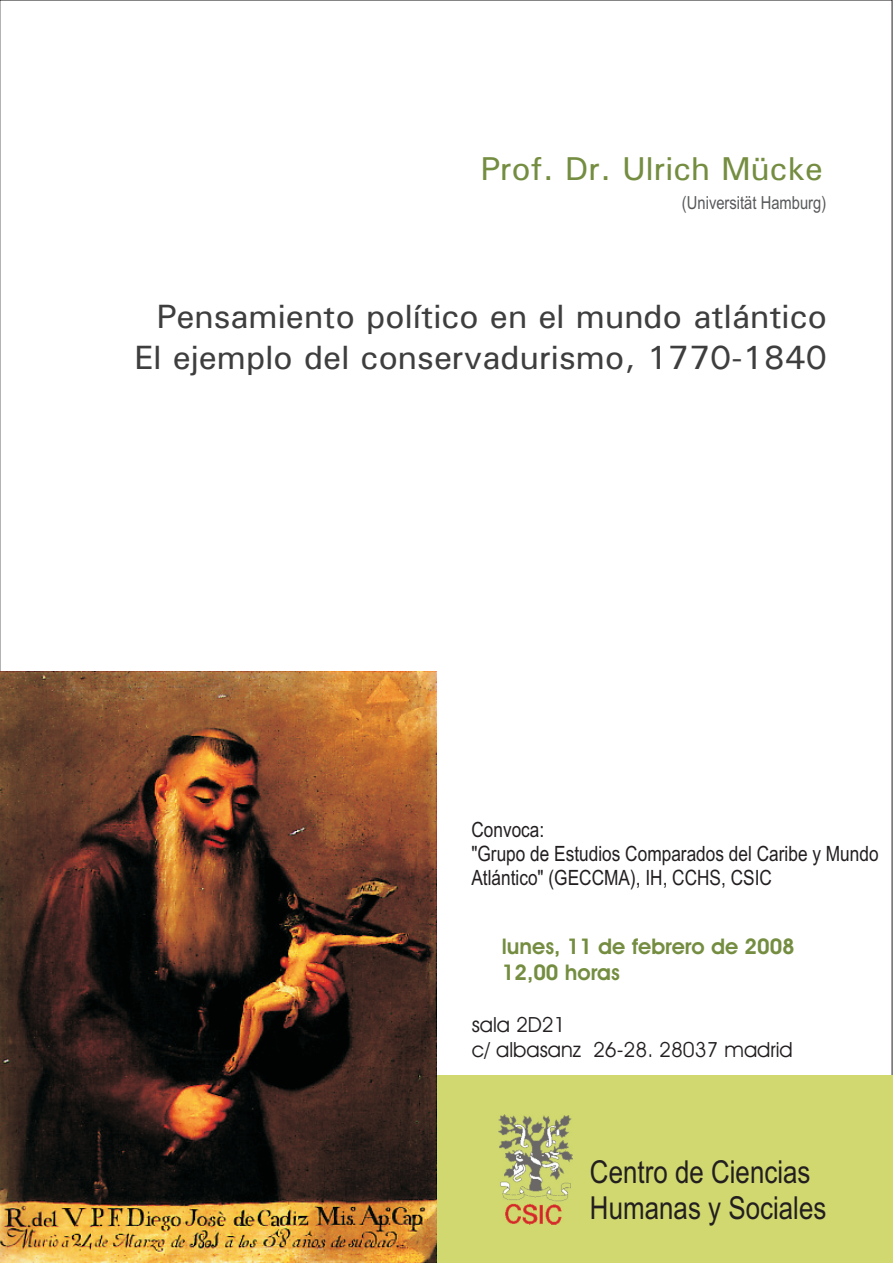
<style>
.page{position:relative;width:893px;height:1263px;background:#fff}
.page>*{position:absolute;margin:0;border:0;box-sizing:border-box;transform-origin:0 0}
.t1{font:500 33.75px/41px "Univers";color:#3e3e3f;text-align:right}
.t2{font:500 33.15px "Univers";color:#748d40}
.t3{font:31.65px/35.8px "Arial Narrow";color:#231f20}
.t4{font:700 21.75px/25.8px "Avant Garde IT Cby BT";color:#748d40}
.t5{font:21px/23.9px "Arial Narrow";color:#231f20}
.t6{font:21px/25.2px "Avant Garde IT Cby BT";color:#231f20}
.t7{font:18px "Arial Narrow";color:#57585a}
</style>
<div class="page">
<div style="left:261px;top:1075px;width:632px;height:188px;background:#d0d86f"></div>
<img style="left:499px;top:1114px;width:73px;height:110px">
<img style="left:0;top:671px;width:437px;height:592px">
<h2 class="t2" style="left:481px;top:157px;width:344px">Prof. Dr. Ulrich Mücke</h2>
<p class="t7" style="left:682px;top:196px;width:146px">(Universität Hamburg)</p>
<h1 class="t1" style="left:134px;top:299px;width:694px">Pensamiento político en el mundo atlántico<br>El ejemplo del conservadurismo, 1770-1840</h1>
<p class="t5" style="left:471px;top:819px;width:409px">Convoca:<br>"Grupo de Estudios Comparados del Caribe y Mundo<br>Atlántico" (GECCMA), IH, CCHS, CSIC</p>
<p class="t4" style="left:502px;top:935px;width:295px">lunes, 11 de febrero de 2008<br>12,00 horas</p>
<p class="t6" style="left:472px;top:1014px;width:323px">sala 2D21<br>c/ albasanz 26-28. 28037 madrid</p>
<h3 class="t3" style="left:590px;top:1157px;width:238px">Centro de Ciencias<br>Humanas y Sociales</h3>
</div>
